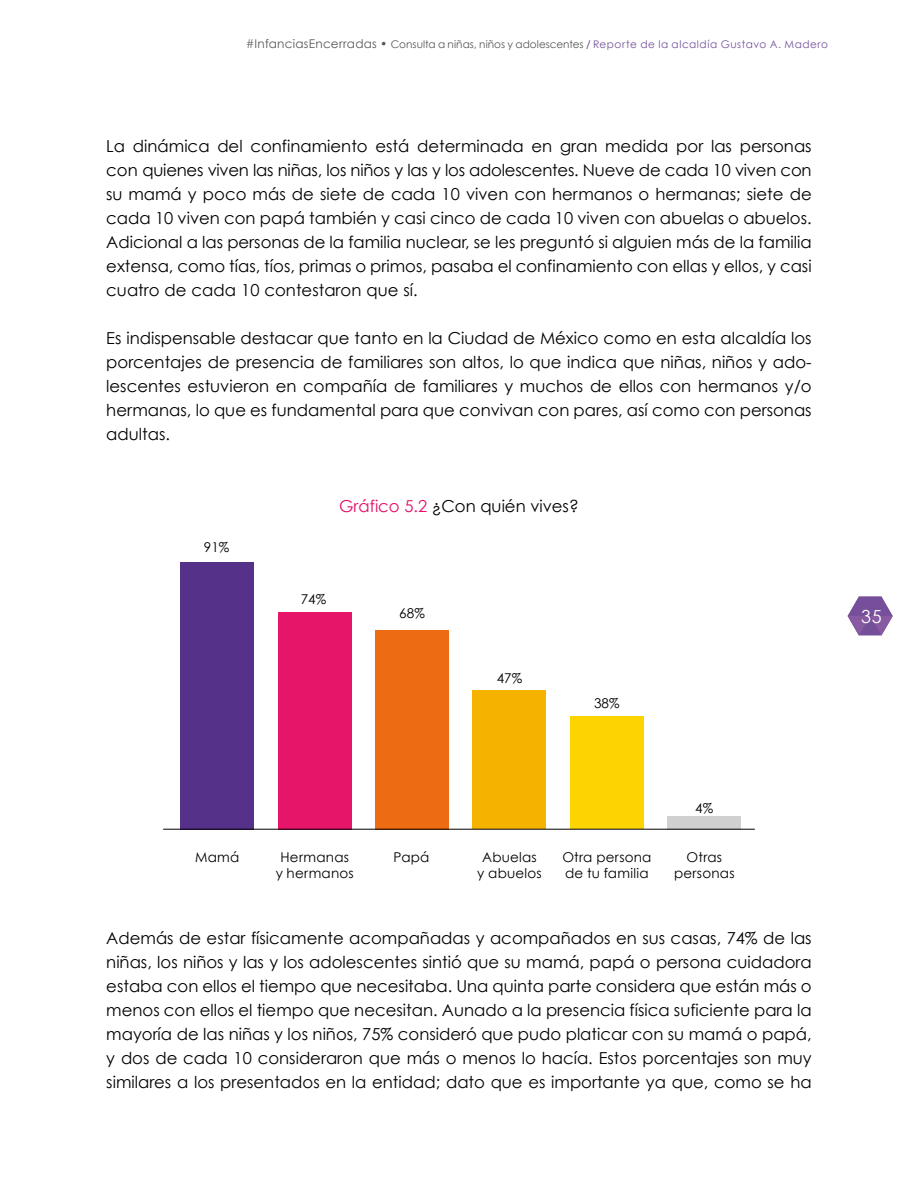
<style>
.page{position:relative;width:918px;height:1188px;background:#fff}
.page>*{position:absolute;margin:0;border:0;box-sizing:border-box;transform-origin:0 0}
.t1{font:18px "Century Gothic";color:#fff}
.t2{font:16.5px/24px "Century Gothic";color:#000;text-align:justify}
.t3{font:13.5px/16.2px "Century Gothic";letter-spacing:.015em;color:#000;text-align:center}
.t4{font:10.5px "Century Gothic";letter-spacing:.015em;color:#74539c}
.s1{font-size:12px;color:#575756}
.s2{color:#575756}
.s3{color:#563188}
.s4{color:#e50d68}
</style>
<div class="page">
<svg style="left:848px;top:596px;width:45px;height:39px"></svg>
<div style="left:668px;top:816px;width:73px;height:13px;background:#d0d0d0"></div>
<div style="left:570px;top:717px;width:73px;height:112px;background:#fdd400"></div>
<div style="left:473px;top:691px;width:73px;height:138px;background:#f5b300"></div>
<div style="left:376px;top:630px;width:73px;height:199px;background:#ed6b13"></div>
<div style="left:278px;top:612px;width:73px;height:217px;background:#e61569"></div>
<div style="left:181px;top:562px;width:73px;height:267px;background:#563189"></div>
<hr style="left:163px;top:829px;width:592px;height:1px;background:#000">
<p class="t4" style="left:246px;top:38px;width:584px"><span class="s1">#InfanciasEncerradas •</span> <span class="s2">Consulta a niñas, niños y adolescentes</span> <span class="s3">/</span> Reporte de la alcaldía Gustavo A. Madero</p>
<p class="t2" style="left:106px;top:133px;width:707px">La dinámica del confinamiento está determinada en gran medida por las personas con quienes viven las niñas, los niños y las y los adolescentes. Nueve de cada 10 viven con su mamá y poco más de siete de cada 10 viven con hermanos o hermanas; siete de cada 10 viven con papá también y casi cinco de cada 10 viven con abuelas o abuelos.<br>Adicional a las personas de la familia nuclear, se les preguntó si alguien más de la familia extensa, como tías, tíos, primas o primos, pasaba el confinamiento con ellas y ellos, y casi cuatro de cada 10 contestaron que sí.</p>
<p class="t2" style="left:106px;top:325px;width:707px">Es indispensable destacar que tanto en la Ciudad de México como en esta alcaldía los porcentajes de presencia de familiares son altos, lo que indica que niñas, niños y ado&shy;lescentes estuvieron en compañía de familiares y muchos de ellos con hermanos y/o hermanas, lo que es fundamental para que convivan con pares, así como con personas adultas.</p>
<p class="t3" style="left:204px;top:538px;width:27px">91%</p>
<p class="t2" style="left:339px;top:493px;width:241px"><span class="s4">Gráfico 5.2</span> ¿Con quién vives?</p>
<p class="t3" style="left:301px;top:591px;width:27px">74%</p>
<p class="t3" style="left:399px;top:605px;width:27px">68%</p>
<p class="t3" style="left:497px;top:670px;width:27px">47%</p>
<p class="t3" style="left:594px;top:695px;width:27px">38%</p>
<p class="t1" style="left:861px;top:605px;width:22px">35</p>
<p class="t3" style="left:195px;top:849px;width:46px">Mamá</p>
<p class="t3" style="left:280px;top:849px;width:70px">Hermanas</p>
<p class="t3" style="left:394px;top:849px;width:37px">Papá</p>
<p class="t3" style="left:276px;top:865px;width:80px">y hermanos</p>
<p class="t3" style="left:695px;top:800px;width:20px">4%</p>
<p class="t3" style="left:477px;top:849px;width:66px">Abuelas y abuelos</p>
<p class="t3" style="left:562px;top:849px;width:91px;text-align:left">Otra persona de tu familia</p>
<p class="t3" style="left:674px;top:849px;width:62px">Otras personas</p>
<p class="t2" style="left:106px;top:925px;width:707px">Además de estar físicamente acompañadas y acompañados en sus casas, 74% de las niñas, los niños y las y los adolescentes sintió que su mamá, papá o persona cuidadora estaba con ellos el tiempo que necesitaba. Una quinta parte considera que están más o menos con ellos el tiempo que necesitan. Aunado a la presencia física suficiente para la mayoría de las niñas y los niños, 75% consideró que pudo platicar con su mamá o papá, y dos de cada 10 consideraron que más o menos lo hacía. Estos porcentajes son muy similares a los presentados en la entidad; dato que es importante ya que, como se ha</p>
</div>
